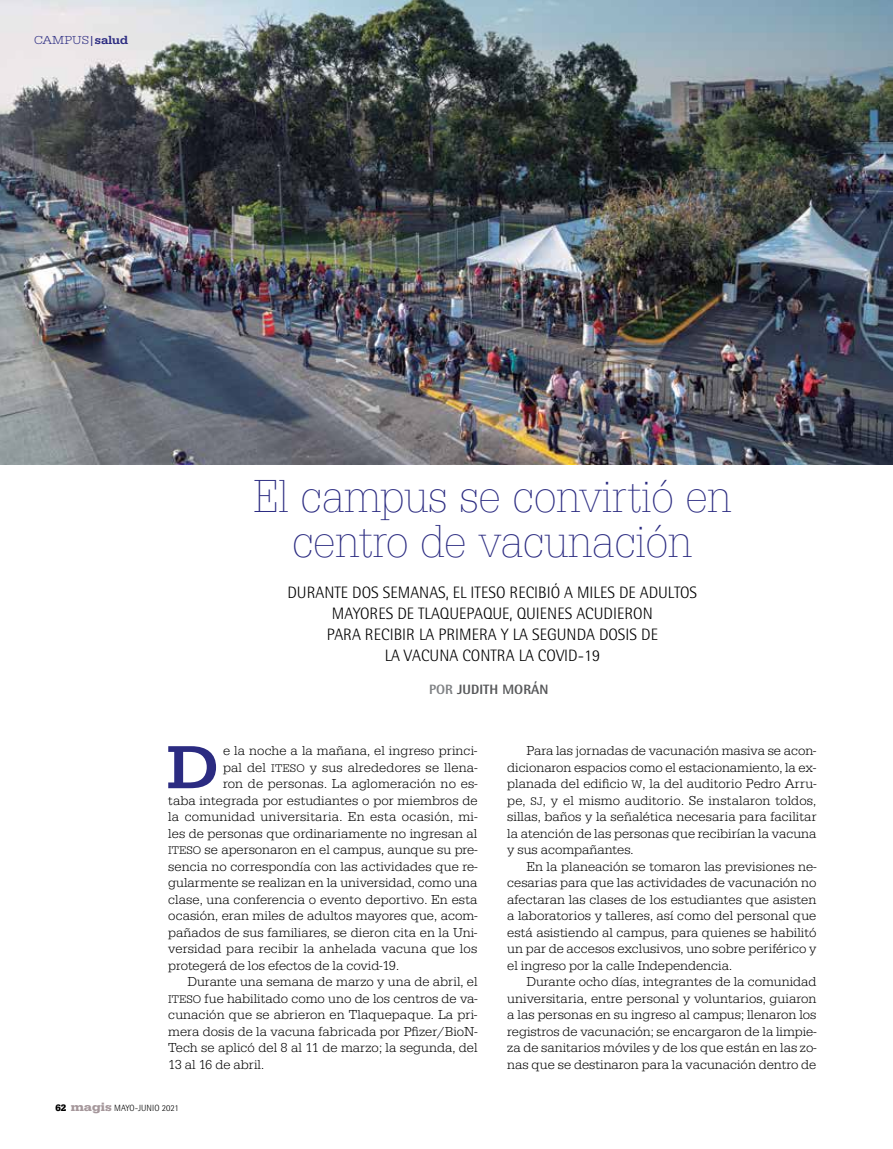
<style>
.page{position:relative;width:893px;height:1149px;background:#fff}
.page>*{position:absolute;margin:0;border:0;box-sizing:border-box;transform-origin:0 0}
.t1{font:63px "URW Egyptienne T Medi Extr Wide";color:#2b2b81}
.t2{font:48px/45px "URW Egyptienne T Extr Ligh Extr Narr";color:#2b2b81;text-align:center}
.t3{font:300 16.5px/21px "Rotis Semi Sans";color:#000;text-align:center}
.t4{font:13.5px/16.5px "URW Egyptienne T Ligh";letter-spacing:.005em;color:#000;text-align:justify}
.t5{font:800 13.5px "Rotis Semi Sans";letter-spacing:.005em;color:#58595b}
.t6{font:12px "URW Egyptienne T Ligh Extr Wide";color:#2b2b81}
.t7{font:300 9px "Rotis Semi Sans";color:#000}
.s1{font-family:"URW Egyptienne T";font-weight:500}
.s2{font-family:"URW Egyptienne T";font-weight:500;font-stretch:expanded}
.s3{color:#808285}
.s4{font-family:"URW Egyptienne T Ligh SC850";font-size:11.55px}
.s5{font-family:"URW Egyptienne T";font-weight:700;font-size:9.75px}
.s6{font-family:"URW Egyptienne T Bold Extr Wide";font-weight:400;font-size:12px;color:#a5979b}
</style>
<div class="page">
<img style="left:0;top:0;width:893px;height:464px">
<p class="t6" style="left:34px;top:33px;width:96px">CAMPUS<span class="s1">|</span><span class="s2">salud</span></p>
<h2 class="t2" style="left:253px;top:473px;width:480px">El campus se convirtió en centro de vacunación</h2>
<p class="t3" style="left:287px;top:581px;width:411px">DURANTE DOS SEMANAS, EL ITESO RECIBIÓ A MILES DE ADULTOS MAYORES DE TLAQUEPAQUE, QUIENES ACUDIERON<br>PARA RECIBIR LA PRIMERA Y LA SEGUNDA DOSIS DE<br>LA VACUNA CONTRA LA COVID-19</p>
<p class="t5" style="left:429px;top:680px;width:121px"><span class="s3">POR</span> JUDITH MORÁN</p>
<h1 class="t1" style="left:166px;top:730px;width:54px">D</h1>
<p class="t4" style="left:223px;top:742px;width:256px">e la noche a la mañana, el ingreso princi-</p>
<p class="t4" style="left:223px;top:758px;width:256px">pal del <span class="s4">ITESO</span> y sus alrededores se llena-</p>
<p class="t4" style="left:223px;top:775px;width:256px">ron de personas. La aglomeración no es-</p>
<p class="t4" style="left:168px;top:791px;width:311px">taba integrada por estudiantes o por miembros de</p>
<p class="t4" style="left:168px;top:808px;width:311px">la comunidad universitaria. En esta ocasión, mi-</p>
<p class="t4" style="left:168px;top:824px;width:311px">les de personas que ordinariamente no ingresan al</p>
<p class="t4" style="left:168px;top:841px;width:311px"><span class="s4">ITESO</span> se apersonaron en el campus, aunque su pre-</p>
<p class="t4" style="left:168px;top:857px;width:311px">sencia no correspondía con las actividades que re-</p>
<p class="t4" style="left:168px;top:874px;width:311px">gularmente se realizan en la universidad, como una</p>
<p class="t4" style="left:168px;top:890px;width:311px">clase, una conferencia o evento deportivo. En esta</p>
<p class="t4" style="left:168px;top:907px;width:311px">ocasión, eran miles de adultos mayores que, acom-</p>
<p class="t4" style="left:168px;top:923px;width:311px">pañados de sus familiares, se dieron cita en la Uni-</p>
<p class="t4" style="left:168px;top:940px;width:311px">versidad para recibir la anhelada vacuna que los</p>
<p class="t4" style="left:168px;top:956px;width:232px">protegerá de los efectos de la covid-19.</p>
<p class="t4" style="left:187px;top:973px;width:292px">Durante una semana de marzo y una de abril, el</p>
<p class="t4" style="left:168px;top:989px;width:311px"><span class="s4">ITESO</span> fue habilitado como uno de los centros de va-</p>
<p class="t4" style="left:168px;top:1006px;width:311px">cunación que se abrieron en Tlaquepaque. La pri-</p>
<p class="t4" style="left:168px;top:1022px;width:311px">mera dosis de la vacuna fabricada por Pfizer/BioN-</p>
<p class="t4" style="left:168px;top:1039px;width:311px">Tech se aplicó del 8 al 11 de marzo; la segunda, del</p>
<p class="t4" style="left:168px;top:1055px;width:97px">13 al 16 de abril.</p>
<p class="t4" style="left:507px;top:742px;width:311px;text-indent:19px">Para las jornadas de vacunación masiva se acon&shy;dicionaron espacios como el estacionamiento, la ex&shy;planada del edificio <span class="s4">W</span>, la del auditorio Pedro Arru&shy;pe, <span class="s4">SJ</span>, y el mismo auditorio. Se instalaron toldos, sillas, baños y la señalética necesaria para facilitar la atención de las personas que recibirían la vacuna y sus acompañantes.</p>
<p class="t4" style="left:507px;top:857px;width:311px;text-indent:19px">En la planeación se tomaron las previsiones ne&shy;cesarias para que las actividades de vacunación no afectaran las clases de los estudiantes que asisten a laboratorios y talleres, así como del personal que está asistiendo al campus, para quienes se habilitó un par de accesos exclusivos, uno sobre periférico y el ingreso por la calle Independencia.</p>
<p class="t4" style="left:507px;top:973px;width:311px;text-indent:19px">Durante ocho días, integrantes de la comunidad universitaria, entre personal y voluntarios, guiaron a las personas en su ingreso al campus; llenaron los registros de vacunación; se encargaron de la limpie&shy;za de sanitarios móviles y de los que están en las zo&shy;nas que se destinaron para la vacunación dentro de</p>
<p class="t7" style="left:55px;top:1102px;width:125px"><span class="s5">62</span> <span class="s6">magis</span> MAYO-JUNIO 2021</p>
</div>
